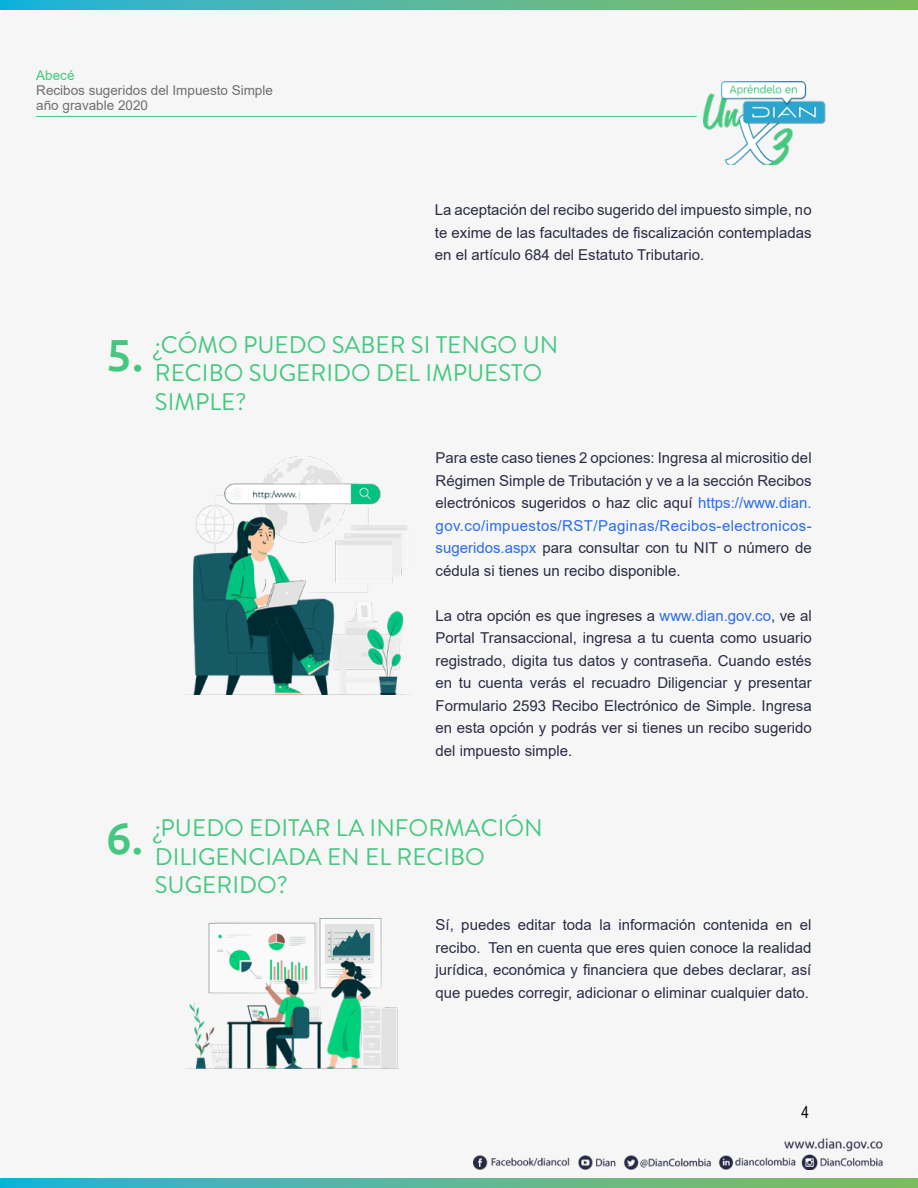
<style>
.page{position:relative;width:918px;height:1188px;background:#f6f6f6}
.page>*{position:absolute;margin:0;border:0;box-sizing:border-box;transform-origin:0 0}
.t1{font:500 45px "Ubuntu";color:#44c87f}
.t2{font:24px/28.5px "Brandon Grotesque";color:#44c87f}
.t3{font:16.5px "Arial Narrow";color:#000}
.t4{font:15px/22.5px "Arial";color:#2a2c45;text-align:justify}
.t5{font:13.5px/15px "Arial";color:#706f6f}
.t6{font:13.5px "Arial";color:#44c87f}
.s1{color:#2a6cec}
</style>
<div class="page">
<svg style="left:0;top:0;width:918px;height:10px;background:#57b798"></svg>
<svg style="left:0;top:1178px;width:918px;height:10px;background:#57b798"></svg>
<hr style="left:36px;top:116px;width:661px;height:1px;background:#44c87f">
<img style="left:473px;top:1138px;width:409px;height:32px">
<img style="left:703px;top:81px;width:123px;height:84px">
<img style="left:193px;top:456px;width:214px;height:238px">
<img style="left:189px;top:918px;width:209px;height:150px">
<p class="t6" style="left:36px;top:66px;width:40px">Abecé</p>
<p class="t5" style="left:36px;top:83px;width:238px">Recibos sugeridos del Impuesto Simple año gravable 2020</p>
<p class="t4" style="left:435px;top:199px;width:378px">La aceptación del recibo sugerido del impuesto simple, no te exime de las facultades de fiscalización contempladas en el artículo 684 del Estatuto Tributario.</p>
<h1 class="t1" style="left:106px;top:326px;width:39px">5.</h1>
<h2 class="t2" style="left:155px;top:331px;width:405px">¿CÓMO PUEDO SABER SI TENGO UN<br>RECIBO SUGERIDO DEL IMPUESTO<br>SIMPLE?</h2>
<p class="t4" style="left:436px;top:447px;width:378px">Para este caso tienes 2 opciones: Ingresa al micrositio del Régimen Simple de Tributación y ve a la sección Recibos electrónicos sugeridos o haz clic aquí <span class="s1">https://www.dian. gov.co/impuestos/RST/Paginas/Recibos-electronicos&shy;sugeridos.aspx</span> para consultar con tu NIT o número de cédula si tienes un recibo disponible.</p>
<p class="t4" style="left:436px;top:604px;width:378px">La otra opción es que ingreses a <span class="s1">www.dian.gov.co</span>, ve al Portal Transaccional, ingresa a tu cuenta como usuario registrado, digita tus datos y contraseña. Cuando estés en tu cuenta verás el recuadro Diligenciar y presentar Formulario 2593 Recibo Electrónico de Simple. Ingresa en esta opción y podrás ver si tienes un recibo sugerido del impuesto simple.</p>
<h1 class="t1" style="left:106px;top:810px;width:39px">6.</h1>
<h2 class="t2" style="left:155px;top:814px;width:389px">¿PUEDO EDITAR LA INFORMACIÓN<br>DILIGENCIADA EN EL RECIBO<br>SUGERIDO?</h2>
<p class="t4" style="left:436px;top:913px;width:377px">Sí, puedes editar toda la información contenida en el recibo. Ten en cuenta que eres quien conoce la realidad jurídica, económica y financiera que debes declarar, así que puedes corregir, adicionar o eliminar cualquier dato.</p>
<p class="t3" style="left:801px;top:1100px;width:9px">4</p>
</div>
